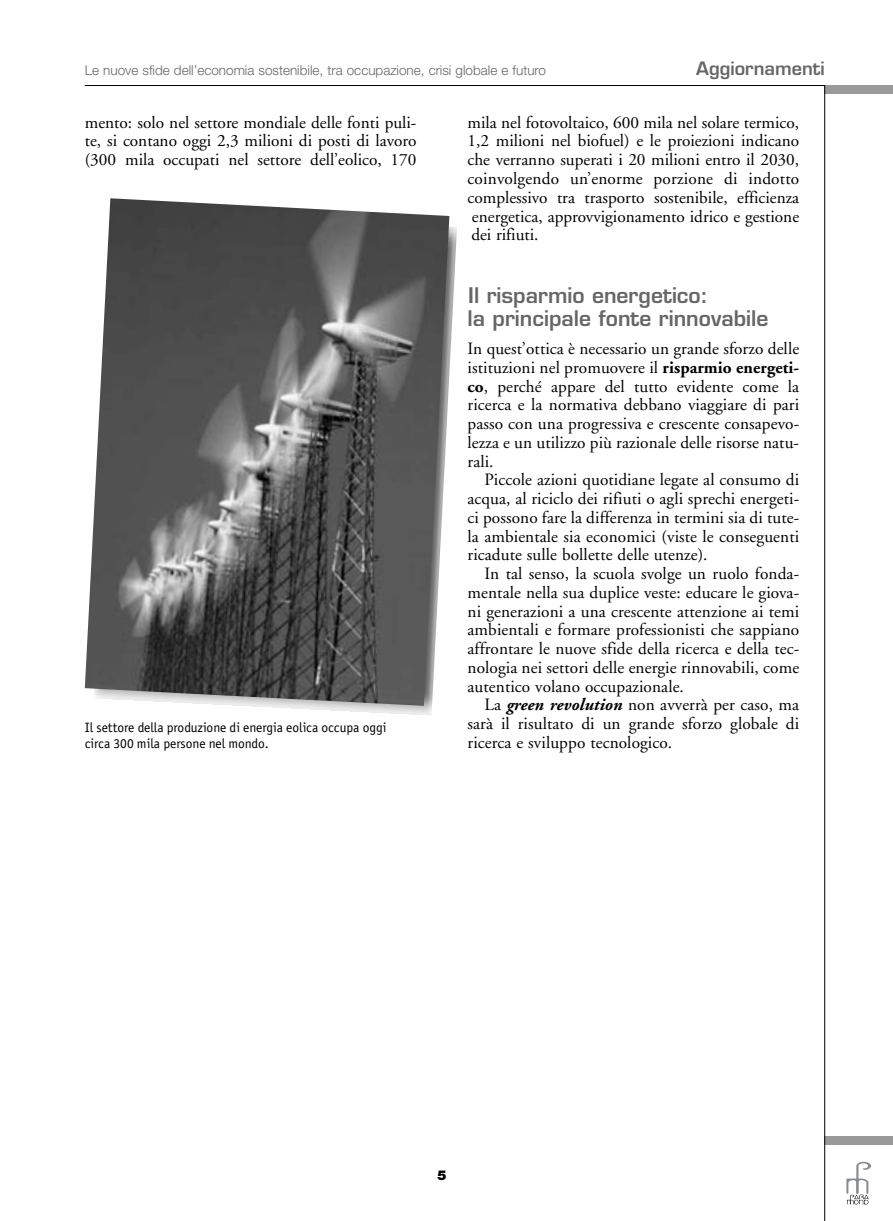
<style>
.page{position:relative;width:893px;height:1221px;background:#fff}
.page>*{position:absolute;margin:0;border:0;box-sizing:border-box;transform-origin:0 0}
.t1{font:600 21px/22.5px "Eurostile";color:#666}
.t2{font:600 18px "Eurostile";color:#666}
.t3{font:17.25px/18.8px "Adobe Garamond";letter-spacing:.005em;color:#000;text-align:justify}
.t4{font:13.5px/15.8px "Officina Sans";color:#000}
.t5{font:300 13.5px "Helvetica Neue";color:#666}
.t6{font:900 13.5px "Helvetica Neue";color:#000}
.s1{font-weight:700}
.s2{font-weight:700;font-style:italic}
</style>
<div class="page">
<svg style="left:846px;top:1161px;width:25px;height:43px"></svg>
<div style="left:825px;top:85px;width:68px;height:9px;background:#999"></div>
<hr style="left:85px;top:85px;width:740px;height:1px;background:#000">
<div style="left:825px;top:1136px;width:68px;height:8px;background:#999"></div>
<hr style="left:824px;top:85px;width:1px;height:1135px;background:#000">
<img style="left:232px;top:216px;width:225px;height:499px">
<img style="left:85px;top:198px;width:364px;height:507px">
<p class="t5" style="left:85px;top:65px;width:463px">Le nuove sfide dell’economia sostenibile, tra occupazione, crisi globale e futuro</p>
<p class="t2" style="left:696px;top:61px;width:130px">Aggiornamenti</p>
<p class="t3" style="left:85px;top:114px;width:333px">mento: solo nel settore mondiale delle fonti puli&shy;te, si contano oggi 2,3 milioni di posti di lavoro (300 mila occupati nel settore dell’eolico, 170</p>
<p class="t3" style="left:467px;top:114px;width:333px">mila nel fotovoltaico, 600 mila nel solare termico, 1,2 milioni nel biofuel) e le proiezioni indicano che verranno superati i 20 milioni entro il 2030, coinvolgendo un’enorme porzione di indotto complessivo tra trasporto sostenibile, efficienza energetica, approvvigionamento idrico e gestione dei rifiuti.</p>
<p class="t4" style="left:85px;top:720px;width:303px">Il settore della produzione di energia eolica occupa oggi circa 300 mila persone nel mondo.</p>
<p class="t1" style="left:467px;top:286px;width:302px">Il risparmio energetico:<br>la principale fonte rinnovabile</p>
<p class="t3" style="left:467px;top:341px;width:333px">In quest’ottica è necessario un grande sforzo delle istituzioni nel promuovere il <span class="s1">risparmio energeti&shy;co</span>, perché appare del tutto evidente come la ricerca e la normativa debbano viaggiare di pari passo con una progressiva e crescente consapevo&shy;lezza e un utilizzo più razionale delle risorse natu&shy;rali.</p>
<p class="t3" style="left:467px;top:472px;width:333px;text-indent:17px">Piccole azioni quotidiane legate al consumo di acqua, al riciclo dei rifiuti o agli sprechi energeti&shy;ci possono fare la differenza in termini sia di tute&shy;la ambientale sia economici (viste le conseguenti ricadute sulle bollette delle utenze).</p>
<p class="t3" style="left:467px;top:566px;width:333px;text-indent:17px">In tal senso, la scuola svolge un ruolo fonda&shy;mentale nella sua duplice veste: educare le giova&shy;ni generazioni a una crescente attenzione ai temi ambientali e formare professionisti che sappiano affrontare le nuove sfide della ricerca e della tec&shy;nologia nei settori delle energie rinnovabili, come autentico volano occupazionale.</p>
<p class="t3" style="left:467px;top:697px;width:333px;text-indent:17px">La <span class="s2">green revolution</span> non avverrà per caso, ma sarà il risultato di un grande sforzo globale di ricerca e sviluppo tecnologico.</p>
<p class="t6" style="left:437px;top:1170px;width:11px">5</p>
</div>
